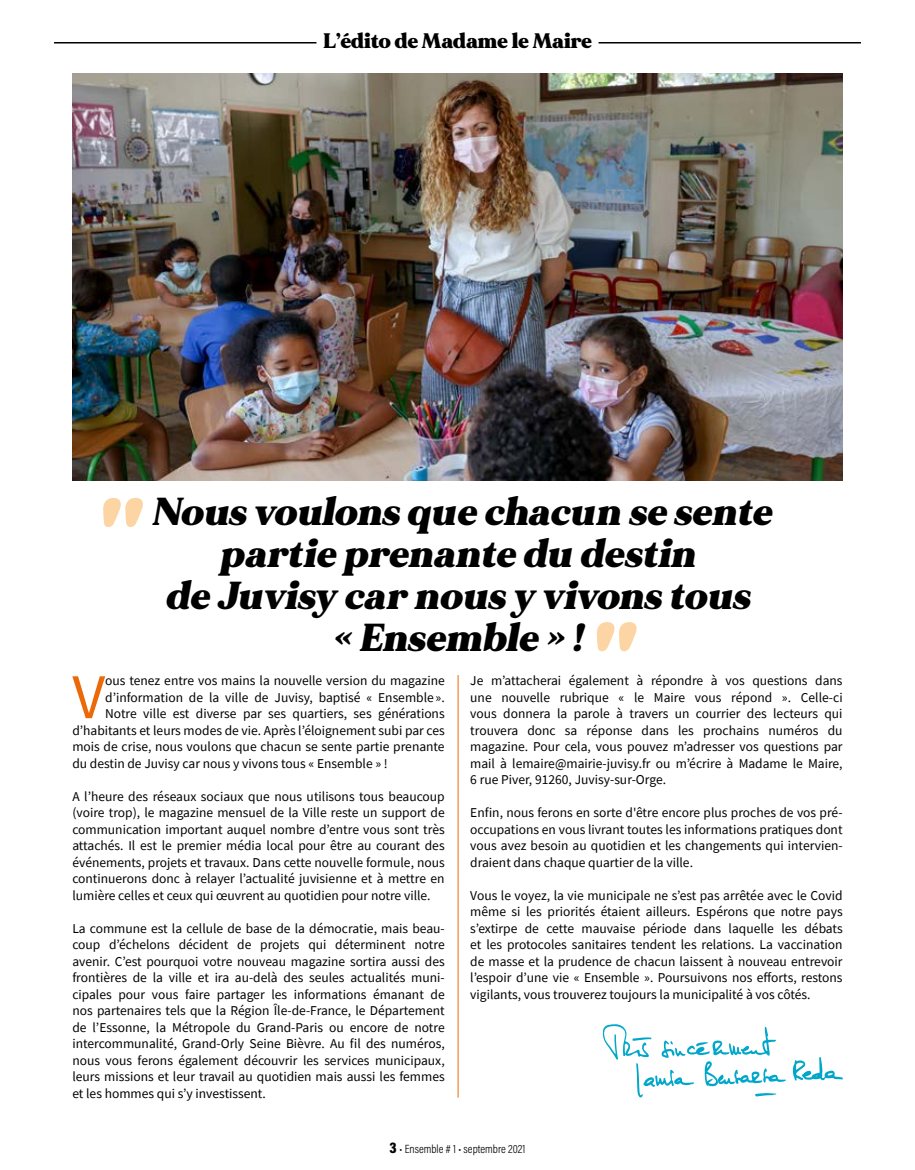
<style>
.page{position:relative;width:915px;height:1170px;background:#fff}
.page>*{position:absolute;margin:0;border:0;box-sizing:border-box;transform-origin:0 0}
.t1{font:63.75px "Source Sans Pro";color:#ec6907}
.t2{font:italic 900 39px/42px "MADE Mirage";color:#000;text-align:center}
.t3{font:900 21px "MADE Mirage";color:#000}
.t4{font:13.5px/16.5px "Source Sans Pro";color:#000;text-align:justify}
.t5{font:12px "Acumin Variable Concept";color:#000}
.s1{font-size:15.75px}
</style>
<div class="page">
<svg style="left:792px;top:1057px;width:50px;height:23px"></svg>
<svg style="left:602px;top:1024px;width:183px;height:73px"></svg>
<hr style="left:457px;top:675px;width:1px;height:422px;background:#ec6907">
<svg style="left:103px;top:498px;width:40px;height:29px"></svg>
<svg style="left:597px;top:622px;width:40px;height:29px"></svg>
<hr style="left:54px;top:42px;width:262px;height:1px;background:#000">
<hr style="left:598px;top:42px;width:262px;height:1px;background:#000">
<img style="left:72px;top:73px;width:770px;height:407px">
<h3 class="t3" style="left:323px;top:27px;width:270px">L’édito de Madame le Maire</h3>
<h2 class="t2" style="left:151px;top:491px;width:631px">Nousvoulonsque chacun se sente partie prenante du destin<br>de Juvisy car nousy vivonstous « Ensemble » !</h2>
<h1 class="t1" style="left:72px;top:656px;width:34px">V</h1>
<p class="t4" style="left:105px;top:672px;width:341px">ous tenez entre vos mains la nouvelle version du magazine</p>
<p class="t4" style="left:105px;top:688px;width:341px">d’information de la ville de Juvisy, baptisé « Ensemble ».</p>
<p class="t4" style="left:105px;top:705px;width:341px">Notre ville est diverse par ses quartiers, ses générations</p>
<p class="t4" style="left:72px;top:721px;width:374px">d’habitants et leurs modes de vie. Après l’éloignement subi par ces</p>
<p class="t4" style="left:72px;top:738px;width:373px">mois de crise, nous voulons que chacun se sente partie prenante</p>
<p class="t4" style="left:72px;top:754px;width:317px">du destin de Juvisy car nous y vivons tous « Ensemble » !</p>
<p class="t4" style="left:72px;top:787px;width:374px">A l’heure des réseaux sociaux que nous utilisons tous beaucoup (voire trop), le magazine mensuel de la Ville reste un support de communication important auquel nombre d’entre vous sont très attachés. Il est le premier média local pour être au courant des événements, projets et travaux. Dans cette nouvelle formule, nous continuerons donc à relayer l’actualité juvisienne et à mettre en lumière celles et ceux qui œuvrent au quotidien pour notre ville.</p>
<p class="t4" style="left:72px;top:919px;width:374px">La commune est la cellule de base de la démocratie, mais beau&shy;coup d’échelons décident de projets qui déterminent notre avenir. C’est pourquoi votre nouveau magazine sortira aussi des frontières de la ville et ira au-delà des seules actualités muni&shy;cipales pour vous faire partager les informations émanant de nos partenaires tels que la Région Île-de-France, le Département de l’Essonne, la Métropole du Grand-Paris ou encore de notre intercommunalité, Grand-Orly Seine Bièvre. Au fil des numéros, nous vous ferons également découvrir les services municipaux, leurs missions et leur travail au quotidien mais aussi les femmes et les hommes qui s’y investissent.</p>
<p class="t4" style="left:470px;top:672px;width:374px">Je m’attacherai également à répondre à vos questions dans une nouvelle rubrique « le Maire vous répond ». Celle-ci vous donnera la parole à travers un courrier des lecteurs qui trouvera donc sa réponse dans les prochains numéros du magazine. Pour cela, vous pouvez m’adresser vos questions par mail à lemaire@mairie-juvisy.fr ou m’écrire à Madame le Maire, 6 rue Piver, 91260, Juvisy-sur-Orge.</p>
<p class="t4" style="left:470px;top:804px;width:374px">Enfin, nous ferons en sorte d'être encore plus proches de vos pré&shy;occupations en vous livrant toutes les informations pratiques dont vous avez besoin au quotidien et les changements qui intervien&shy;draient dans chaque quartier de la ville.</p>
<p class="t4" style="left:470px;top:886px;width:374px">Vous le voyez, la vie municipale ne s’est pas arrêtée avec le Covid même si les priorités étaient ailleurs. Espérons que notre pays s’extirpe de cette mauvaise période dans laquelle les débats et les protocoles sanitaires tendent les relations. La vaccination de masse et la prudence de chacun laissent à nouveau entrevoir l’espoir d’une vie « Ensemble ». Poursuivons nos efforts, restons vigilants, vous trouverez toujours la municipalité à vos côtés.</p>
<p class="t5" style="left:389px;top:1140px;width:137px"><span class="s1">3</span> • Ensemble # 1 • septembre 2021</p>
</div>
